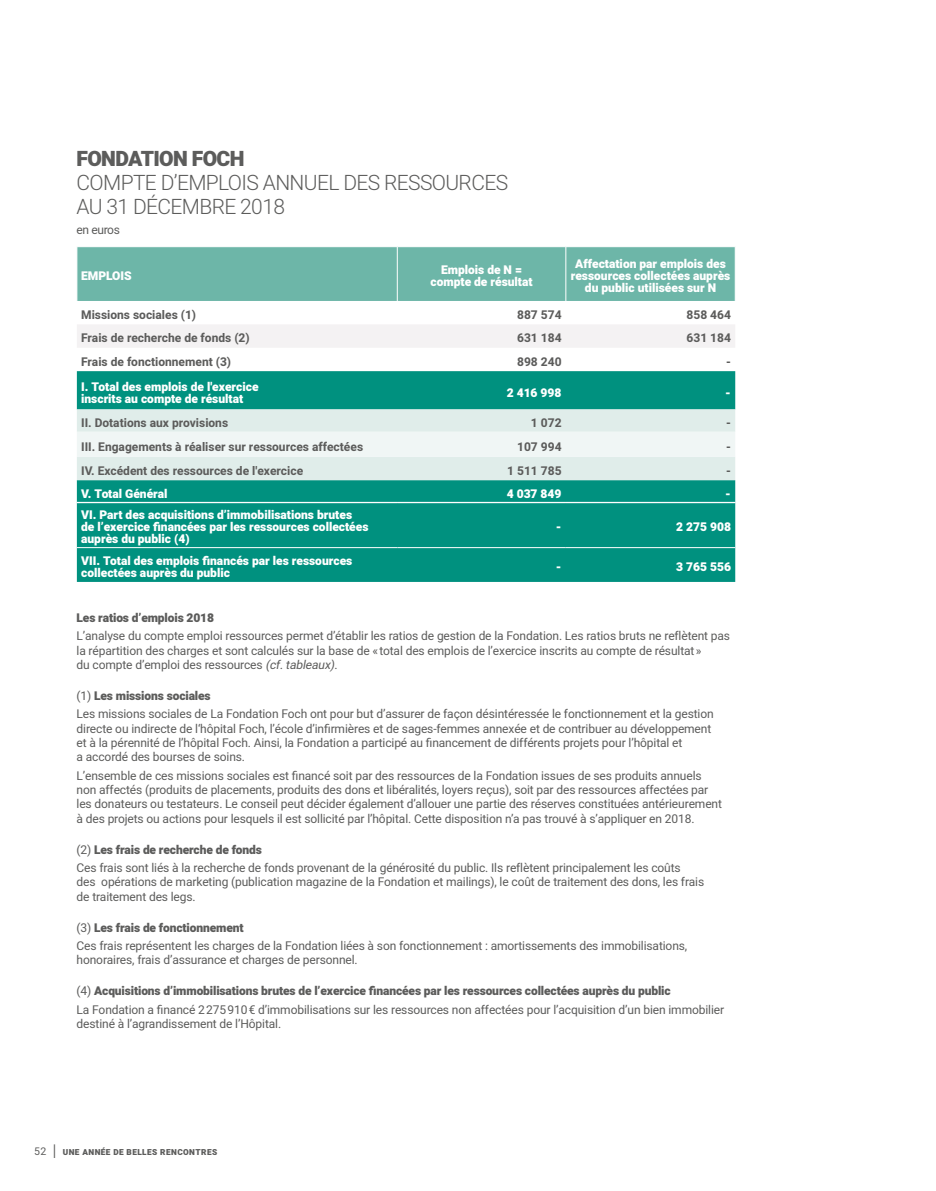
<style>
.page{position:relative;width:936px;height:1191px;background:#fff}
.page>*{position:absolute;margin:0;border:0;box-sizing:border-box;transform-origin:0 0}
.t1{font:300 21px/24px "Heebo";letter-spacing:-.03em;color:#5c5c5b}
.t2{font:900 21px "Heebo";letter-spacing:-.03em;color:#5c5c5b}
.t3{font:12px/14.2px "Heebo";letter-spacing:-.01em;color:#5c5c5b}
.t4{font:900 12px/12px "Heebo";color:#fff}
.t5{font:700 12px "Heebo";color:#5c5c5b}
.t6{font:900 12px "Heebo";letter-spacing:-.01em;color:#5c5c5b}
.t7{font:10.5px "Heebo";color:#5c5c5b}
.t8{font:900 8.25px "Heebo";letter-spacing:.05em;color:#5c5c5b}
.s1{font-style:italic}
.s2{font-weight:900}
.s3{font-size:18.9px}
</style>
<div class="page">
<div style="left:78px;top:247px;width:657px;height:54px;background:#6db6a8"></div>
<div style="left:77px;top:325px;width:658px;height:22px;background:#f4f2f3"></div>
<div style="left:77px;top:371px;width:658px;height:211px;background:#00917f"></div>
<div style="left:77px;top:409px;width:658px;height:71px;background:#e0edea"></div>
<div style="left:77px;top:432px;width:658px;height:25px;background:#f0f6f5"></div>
<hr style="left:397px;top:247px;width:1px;height:54px;background:#fff">
<hr style="left:565px;top:247px;width:1px;height:54px;background:#fff">
<hr style="left:77px;top:502px;width:320px;height:1px;background:#fff">
<hr style="left:397px;top:502px;width:169px;height:1px;background:#fff">
<hr style="left:566px;top:502px;width:169px;height:1px;background:#fff">
<hr style="left:77px;top:547px;width:320px;height:1px;background:#fff">
<hr style="left:397px;top:547px;width:169px;height:1px;background:#fff">
<hr style="left:566px;top:547px;width:169px;height:1px;background:#fff">
<h1 class="t2" style="left:77px;top:144px;width:169px">FONDATION FOCH</h1>
<h1 class="t1" style="left:77px;top:170px;width:433px">COMPTE D’EMPLOIS ANNUEL DES RESSOURCES<br>AU 31 DÉCEMBRE 2018</h1>
<p class="t3" style="left:77px;top:223px;width:45px">en euros</p>
<p class="t4" style="left:81px;top:270px;width:52px">EMPLOIS</p>
<p class="t4" style="left:430px;top:264px;width:104px;text-align:center">Emplois de N = compte de résultat</p>
<p class="t4" style="left:570px;top:258px;width:161px;text-align:center">Affectation par emplois des ressources collectées auprès du public utilisées sur N</p>
<p class="t5" style="left:81px;top:306px;width:117px">Missions sociales (1)</p>
<p class="t5" style="left:517px;top:306px;width:46px">887 574</p>
<p class="t5" style="left:686px;top:306px;width:46px">858 464</p>
<p class="t5" style="left:81px;top:330px;width:170px">Frais de recherche de fonds (2)</p>
<p class="t5" style="left:517px;top:330px;width:46px">631 184</p>
<p class="t5" style="left:686px;top:330px;width:46px">631 184</p>
<p class="t5" style="left:81px;top:353px;width:151px">Frais de fonctionnement (3)</p>
<p class="t5" style="left:517px;top:353px;width:46px">898 240</p>
<p class="t5" style="left:726px;top:353px;width:6px">-</p>
<p class="t4" style="left:81px;top:381px;width:179px">I. Total des emplois de l'exercice inscrits au compte de résultat</p>
<p class="t4" style="left:506px;top:387px;width:56px">2 416 998</p>
<p class="t4" style="left:725px;top:387px;width:7px">-</p>
<p class="t5" style="left:81px;top:414px;width:149px">II. Dotations aux provisions</p>
<p class="t5" style="left:531px;top:414px;width:32px">1 072</p>
<p class="t5" style="left:726px;top:414px;width:6px">-</p>
<p class="t5" style="left:81px;top:438px;width:283px">III. Engagements à réaliser sur ressources affectées</p>
<p class="t5" style="left:517px;top:438px;width:46px">107 994</p>
<p class="t5" style="left:726px;top:438px;width:6px">-</p>
<p class="t5" style="left:81px;top:462px;width:223px">IV. Excédent des ressources de l'exercice</p>
<p class="t5" style="left:507px;top:462px;width:56px">1 511 785</p>
<p class="t5" style="left:726px;top:462px;width:6px">-</p>
<p class="t4" style="left:81px;top:488px;width:88px">V. Total Général</p>
<p class="t4" style="left:506px;top:488px;width:56px">4 037 849</p>
<p class="t4" style="left:725px;top:488px;width:7px">-</p>
<p class="t4" style="left:81px;top:509px;width:289px">VI. Part des acquisitions d’immobilisations brutes<br>de l’exercice financées par les ressources collectées auprès du public (4)</p>
<p class="t4" style="left:556px;top:521px;width:7px">-</p>
<p class="t4" style="left:676px;top:521px;width:56px">2 275 908</p>
<p class="t4" style="left:81px;top:555px;width:273px">VII. Total des emplois financés par les ressources collectées auprès du public</p>
<p class="t4" style="left:556px;top:561px;width:7px">-</p>
<p class="t4" style="left:676px;top:561px;width:56px">3 765 556</p>
<p class="t6" style="left:77px;top:609px;width:139px">Les ratios d’emplois 2018</p>
<p class="t3" style="left:77px;top:629px;width:655px">L’analyse du compte emploi ressources permet d’établir les ratios de gestion de la Fondation. Les ratios bruts ne reflètent pas la répartition des charges et sont calculés sur la base de «total des emplois de l’exercice inscrits au compte de résultat»<br>du compte d’emploi des ressources <span class="s1">(cf.tableaux)</span>.</p>
<p class="t3" style="left:77px;top:686px;width:638px;line-height:18.5px">(1) <span class="s2">Les missions sociales<br></span>Les missions sociales de La Fondation Foch ont pour but d’assurer de façon désintéressée le fonctionnement et la gestion</p>
<p class="t3" style="left:77px;top:721px;width:636px">directe ou indirecte de l‘hôpital Foch, l’école d’infirmières et de sages-femmes annexée et de contribuer au développement et à la pérennité de l’hôpital Foch. Ainsi, la Fondation a participé au financement de différents projets pour l’hôpital et<br>a accordé des bourses de soins.</p>
<p class="t3" style="left:77px;top:768px;width:647px">L’ensemble de ces missions sociales est financé soit par des ressources de la Fondation issues de ses produits annuels non affectés (produits de placements, produits des dons et libéralités, loyers reçus), soit par des ressources affectées par les donateurs ou testateurs. Le conseil peut décider également d’allouer une partie des réserves constituées antérieurement à des projets ou actions pour lesquels il est sollicité par l’hôpital. Cette disposition n’a pas trouvé à s’appliquer en 2018.</p>
<p class="t3" style="left:77px;top:840px;width:605px;line-height:18.5px">(2) <span class="s2">Les frais de recherche de fonds<br></span>Ces frais sont liés à la recherche de fonds provenant de la générosité du public. Ils reflètent principalement les coûts</p>
<p class="t3" style="left:77px;top:875px;width:629px">des opérations de marketing (publication magazine de la Fondation et mailings), le coût de traitement des dons, les frais de traitement des legs.</p>
<p class="t3" style="left:77px;top:918px;width:612px;line-height:18.5px">(3) <span class="s2">Les frais de fonctionnement<br></span>Ces frais représentent les charges de la Fondation liées à son fonctionnement : amortissements des immobilisations,</p>
<p class="t3" style="left:77px;top:953px;width:283px">honoraires, frais d’assurance et charges de personnel.</p>
<p class="t3" style="left:77px;top:981px;width:649px;line-height:18.5px">(4) <span class="s2">Acquisitions d’immobilisations brutes de l’exercice financées par les ressources collectées auprès du public<br></span>La Fondation a financé 2275910€ d’immobilisations sur les ressources non affectées pour l’acquisition d’un bien immobilier</p>
<p class="t3" style="left:77px;top:1016px;width:206px">destiné à l’agrandissement de l’Hôpital.</p>
<p class="t7" style="left:34px;top:1144px;width:23px">52 <span class="s3">I</span></p>
<p class="t8" style="left:63px;top:1146px;width:156px">UNE ANNÉE DE BELLES RENCONTRES</p>
</div>
